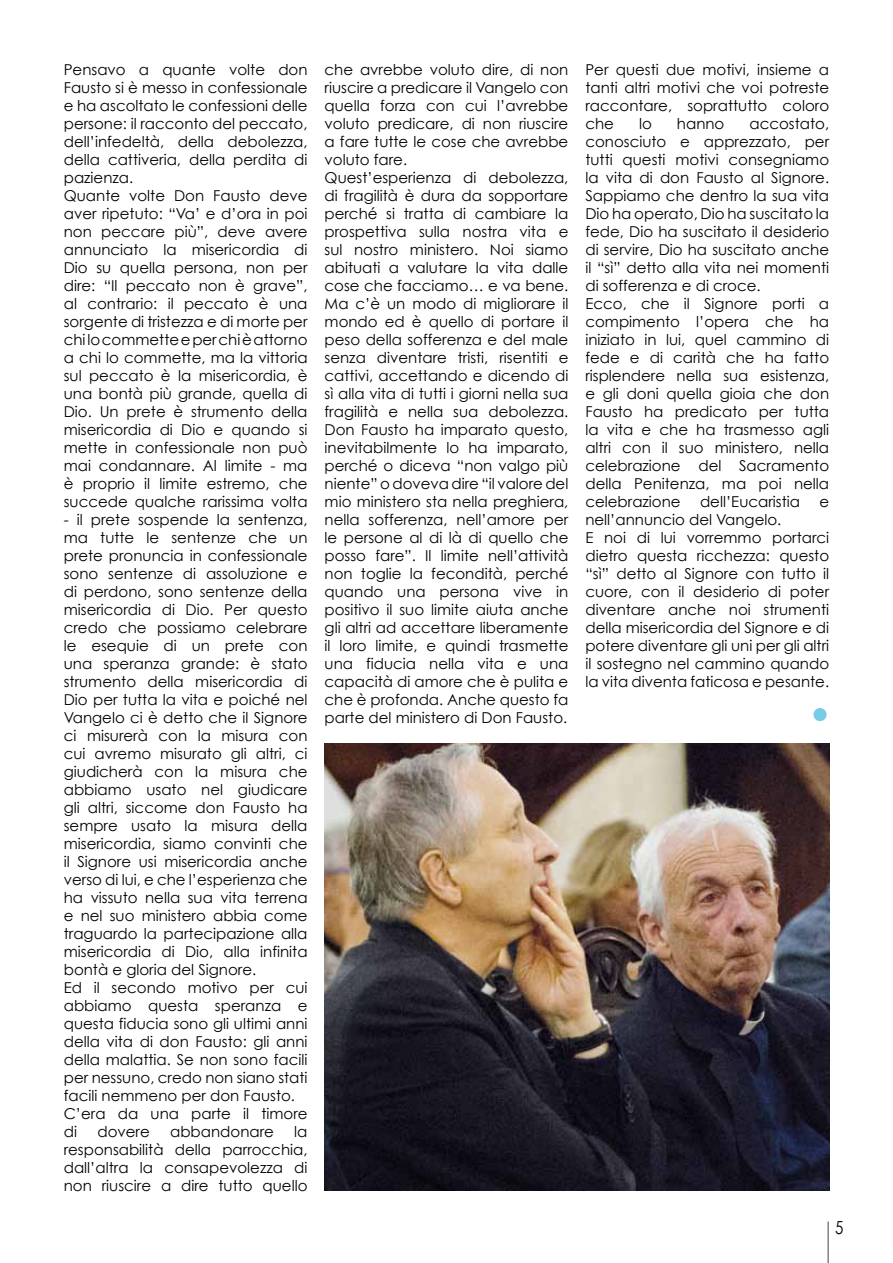
<style>
.page{position:relative;width:893px;height:1263px;background:#fff}
.page>*{position:absolute;margin:0;border:0;box-sizing:border-box;transform-origin:0 0}
.t1{font:30px "Times New Roman";color:#78cbe7}
.t2{font:18px "Century Gothic";color:#000;scale:.83 1}
.t3{font:15px/18px "Century Gothic";color:#000}
</style>
<div class="page">
<hr style="left:827px;top:1221px;width:2px;height:42px;background:#000">
<img style="left:324px;top:743px;width:505px;height:448px">
<p class="t3" style="left:64px;top:60px;width:245px">Pensavo a quante volte don<br>Fausto si è messo in confessionale e ha ascoltato le confessioni delle persone: il racconto del peccato, dell’infedeltà, della debolezza, della cattiveria, della perdita di pazienza.<br>Quante volte Don Fausto deve aver ripetuto: “Va’ e d’ora in poi non peccare più”, deve avere annunciato la misericordia di<br>Dio su quella persona, non per dire: “Il peccato non è grave”, al contrario: il peccato è una sorgente di tristezza e di morte per chi lo commette e per chi è attorno a chi lo commette, ma la vittoria sul peccato è la misericordia, è una bontà più grande, quella di<br>Dio. Un prete è strumento della misericordia di Dio e quando si mette in confessionale non può mai condannare. Al limite - ma è proprio il limite estremo, che succede qualche rarissima volta</p>
<p class="t3" style="left:64px;top:510px;width:245px">- il prete sospende la sentenza, ma tutte le sentenze che un prete pronuncia in confessionale sono sentenze di assoluzione e di perdono, sono sentenze della misericordia di Dio. Per questo credo che possiamo celebrare le esequie di un prete con una speranza grande: è stato strumento della misericordia di<br>Dio per tutta la vita e poiché nel<br>Vangelo ci è detto che il Signore ci misurerà con la misura con cui avremo misurato gli altri, ci giudicherà con la misura che abbiamo usato nel giudicare gli altri, siccome don Fausto ha sempre usato la misura della misericordia, siamo convinti che il Signore usi misericordia anche verso di lui, e che l’esperienza che ha vissuto nella sua vita terrena e nel suo ministero abbia come traguardo la partecipazione alla misericordia di Dio, alla infinita bontà e gloria del Signore.<br>Ed il secondo motivo per cui abbiamo questa speranza e questa fiducia sono gli ultimi anni della vita di don Fausto: gli anni della malattia. Se non sono facili per nessuno, credo non siano stati facili nemmeno per don Fausto.<br>C’era da una parte il timore di</p>
<p class="t3" style="left:64px;top:1122px;width:245px;text-align:justify;text-indent:231px">la responsabilità della parrocchia, dall’altra la consapevolezza di non riuscire a dire tutto quello</p>
<p class="t3" style="left:97px;top:1122px;width:54px">dovere</p>
<p class="t3" style="left:170px;top:1122px;width:105px">abbandonare</p>
<p class="t3" style="left:325px;top:60px;width:245px">che avrebbe voluto dire, di non riuscire a predicare il Vangelo con quella forza con cui l’avrebbe voluto predicare, di non riuscire a fare tutte le cose che avrebbe voluto fare.<br>Quest’esperienza di debolezza, di fragilità è dura da sopportare perché si tratta di cambiare la prospettiva sulla nostra vita e sul nostro ministero. Noi siamo abituati a valutare la vita dalle cose che facciamo… e va bene.<br>Ma c’è un modo di migliorare il mondo ed è quello di portare il peso della sofferenza e del male senza diventare tristi, risentiti e cattivi, accettando e dicendo di sì alla vita di tutti i giorni nella sua fragilità e nella sua debolezza.<br>Don Fausto ha imparato questo, inevitabilmente lo ha imparato, perché o diceva “non valgo più niente” o doveva dire “il valore del mio ministero sta nella preghiera, nella sofferenza, nell’amore per le persone al di là di quello che posso fare”. Il limite nell’attività non toglie la fecondità, perché quando una persona vive in positivo il suo limite aiuta anche gli altri ad accettare liberamente il loro limite, e quindi trasmette una fiducia nella vita e una capacità di amore che è pulita e che è profonda. Anche questo fa parte del ministero di Don Fausto.</p>
<p class="t3" style="left:585px;top:60px;width:245px;text-align:justify">Per questi due motivi, insieme a tanti altri motivi che voi potreste raccontare, soprattutto coloro che</p>
<p class="t3" style="left:639px;top:114px;width:14px">lo</p>
<p class="t3" style="left:677px;top:114px;width:49px">hanno</p>
<p class="t3" style="left:585px;top:114px;width:245px;text-indent:164px">accostato, conosciuto e apprezzato, per tutti questi motivi consegniamo la vita di don Fausto al Signore.<br>Sappiamo che dentro la sua vita<br>Dio ha operato, Dio ha suscitato la fede, Dio ha suscitato il desiderio di servire, Dio ha suscitato anche il “sì” detto alla vita nei momenti di sofferenza e di croce.<br>Ecco, che il Signore porti a compimento l’opera che ha iniziato in lui, quel cammino di fede e di carità che ha fatto risplendere nella sua esistenza, e gli doni quella gioia che don<br>Fausto ha predicato per tutta la vita e che ha trasmesso agli altri con il suo ministero, nella celebrazione del Sacramento della Penitenza, ma poi nella celebrazione</p>
<p class="t3" style="left:700px;top:492px;width:102px">dell’Eucaristia</p>
<p class="t3" style="left:819px;top:492px;width:11px">e</p>
<p class="t3" style="left:585px;top:510px;width:245px">nell’annuncio del Vangelo.<br>E noi di lui vorremmo portarci dietro questa ricchezza: questo “sì” detto al Signore con tutto il cuore, con il desiderio di poter diventare anche noi strumenti della misericordia del Signore e di potere diventare gli uni per gli altri il sostegno nel cammino quando la vita diventa faticosa e pesante.</p>
<h1 class="t1" style="left:811px;top:693px;width:20px">●</h1>
<p class="t2" style="left:835px;top:1216px;width:12px">5</p>
</div>
